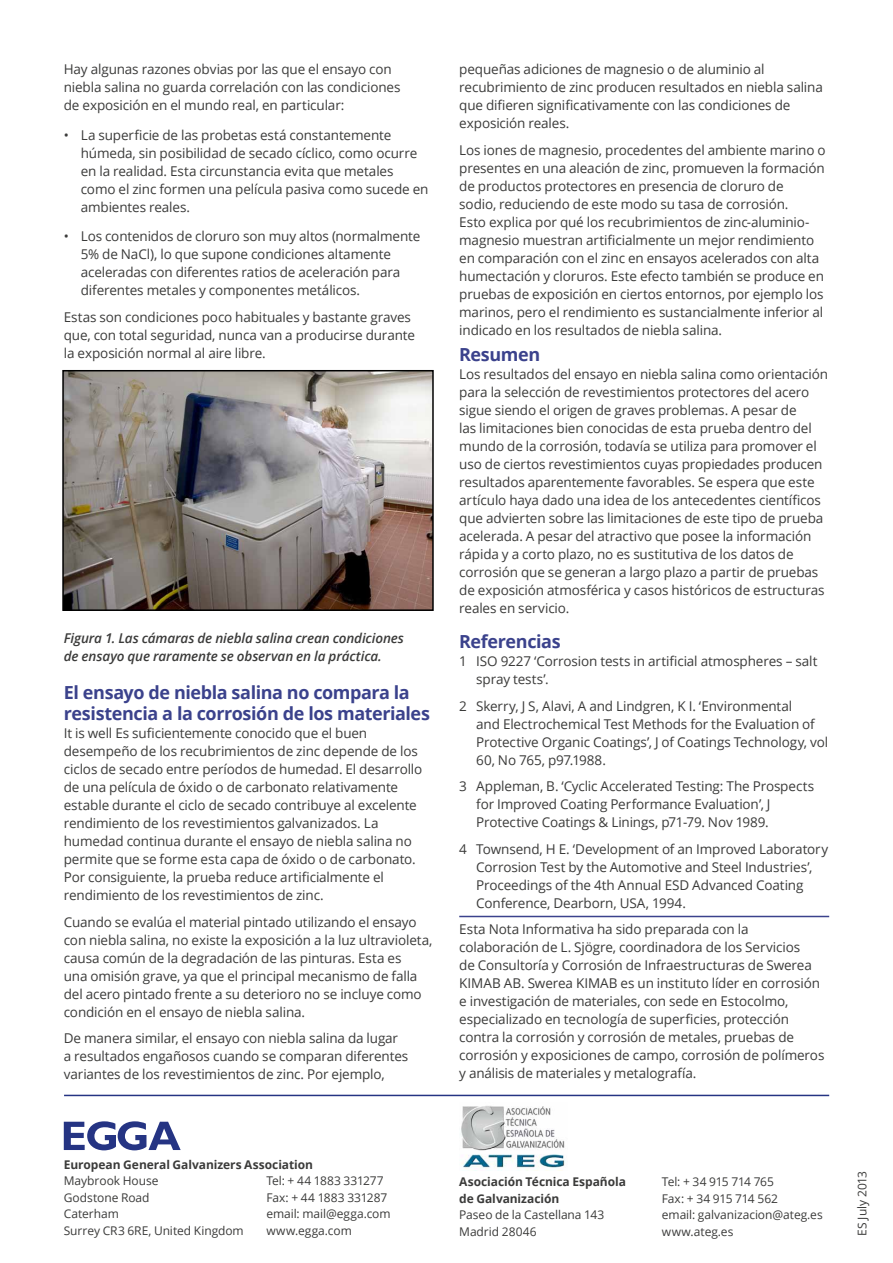
<style>
.page{position:relative;width:893px;height:1263px;background:#fff}
.page>*{position:absolute;margin:0;border:0;box-sizing:border-box;transform-origin:0 0}
.t1{font:700 18px/21px "Open Sans";letter-spacing:-.025em;color:#3b428c}
.t2{font:13.5px/18px "Open Sans";letter-spacing:-.01em;color:#3b3b3a}
.t3{font:italic 600 13.5px/18px "Open Sans";letter-spacing:-.01em;color:#3b3b3a}
.t4{font:12px/16.5px "Open Sans";letter-spacing:-.005em;color:#3b3b3a}
.t5{font:700 12px/16.5px "Open Sans";letter-spacing:-.005em;color:#3b3b3a}
</style>
<div class="page">
<svg style="left:64px;top:1121px;width:117px;height:29px"></svg>
<hr style="left:64px;top:1095px;width:765px;height:1px;background:#253483">
<hr style="left:459px;top:916px;width:370px;height:1px;background:#3b428c">
<img style="left:65px;top:373px;width:366px;height:235px">
<div style="left:62px;top:370px;width:372px;height:241px;border:2px solid #000"></div>
<img style="left:461px;top:1106px;width:104px;height:64px">
<p class="t2" style="left:64px;top:60px;width:338px">Hay algunas razones obvias por las que el ensayo con niebla salina no guarda correlación con las condiciones de exposición en el mundo real, en particular:</p>
<p class="t2" style="left:81px;top:125px;width:349px;text-indent:-17px">• La superficie de las probetas está constantemente húmeda, sin posibilidad de secado cíclico, como ocurre en la realidad. Esta circunstancia evita que metales como el zinc formen una película pasiva como sucede en ambientes reales.</p>
<p class="t2" style="left:81px;top:227px;width:341px;text-indent:-17px">• Los contenidos de cloruro son muy altos (normalmente 5% de NaCl), lo que supone condiciones altamente aceleradas con diferentes ratios de aceleración para diferentes metales y componentes metálicos.</p>
<p class="t2" style="left:64px;top:307px;width:353px">Estas son condiciones poco habituales y bastante graves que, con total seguridad, nunca van a producirse durante la exposición normal al aire libre.</p>
<p class="t3" style="left:64px;top:629px;width:342px">Figura 1. Las cámaras de niebla salina crean condiciones de ensayo que raramente se observan en la práctica.</p>
<h1 class="t1" style="left:64px;top:682px;width:368px">El ensayo de niebla salina no compara la resistencia a la corrosión de los materiales</h1>
<p class="t2" style="left:64px;top:724px;width:360px">It is well Es suficientemente conocido que el buen desempeño de los recubrimientos de zinc depende de los ciclos de secado entre períodos de humedad. El desarrollo de una película de óxido o de carbonato relativamente estable durante el ciclo de secado contribuye al excelente rendimiento de los revestimientos galvanizados. La humedad continua durante el ensayo de niebla salina no permite que se forme esta capa de óxido o de carbonato.<br>Por consiguiente, la prueba reduce artificialmente el rendimiento de los revestimientos de zinc.</p>
<p class="t2" style="left:64px;top:912px;width:370px">Cuando se evalúa el material pintado utilizando el ensayo con niebla salina, no existe la exposición a la luz ultravioleta, causa común de la degradación de las pinturas. Esta es<br>una omisión grave, ya que el principal mecanismo de falla del acero pintado frente a su deterioro no se incluye como condición en el ensayo de niebla salina.</p>
<p class="t2" style="left:64px;top:1029px;width:346px">De manera similar, el ensayo con niebla salina da lugar a resultados engañosos cuando se comparan diferentes variantes de los revestimientos de zinc. Por ejemplo,</p>
<p class="t2" style="left:459px;top:60px;width:365px">pequeñas adiciones de magnesio o de aluminio al recubrimiento de zinc producen resultados en niebla salina que difieren significativamente con las condiciones de exposición reales.</p>
<p class="t2" style="left:459px;top:140px;width:368px">Los iones de magnesio, procedentes del ambiente marino o presentes en una aleación de zinc, promueven la formación de productos protectores en presencia de cloruro de<br>sodio, reduciendo de este modo su tasa de corrosión.<br>Esto explica por qué los recubrimientos de zinc-aluminio&shy;magnesio muestran artificialmente un mejor rendimiento en comparación con el zinc en ensayos acelerados con alta humectación y cloruros. Este efecto también se produce en pruebas de exposición en ciertos entornos, por ejemplo los marinos, pero el rendimiento es sustancialmente inferior al indicado en los resultados de niebla salina.</p>
<h1 class="t1" style="left:459px;top:344px;width:83px">Resumen</h1>
<p class="t2" style="left:459px;top:365px;width:370px">Los resultados del ensayo en niebla salina como orientación para la selección de revestimientos protectores del acero sigue siendo el origen de graves problemas. A pesar de<br>las limitaciones bien conocidas de esta prueba dentro del mundo de la corrosión, todavía se utiliza para promover el uso de ciertos revestimientos cuyas propiedades producen resultados aparentemente favorables. Se espera que este artículo haya dado una idea de los antecedentes científicos que advierten sobre las limitaciones de este tipo de prueba acelerada. A pesar del atractivo que posee la información rápida y a corto plazo, no es sustitutiva de los datos de corrosión que se generan a largo plazo a partir de pruebas de exposición atmosférica y casos históricos de estructuras reales en servicio.</p>
<h1 class="t1" style="left:459px;top:631px;width:103px">Referencias</h1>
<p class="t2" style="left:476px;top:652px;width:343px;text-indent:-17px">1 ISO 9227 ‘Corrosion tests in artificial atmospheres – salt spray tests’.</p>
<p class="t2" style="left:476px;top:696px;width:353px;text-indent:-17px">2 Skerry, J S, Alavi, A and Lindgren, K I. ‘Environmental<br>and Electrochemical Test Methods for the Evaluation of Protective Organic Coatings’, J of Coatings Technology, vol 60, No 765, p97.1988.</p>
<p class="t2" style="left:476px;top:777px;width:339px;text-indent:-17px">3 Appleman, B. ‘Cyclic Accelerated Testing: The Prospects for Improved Coating Performance Evaluation’, J<br>Protective Coatings &amp; Linings, p71-79. Nov 1989.</p>
<p class="t2" style="left:476px;top:839px;width:353px;text-indent:-17px">4 Townsend, H E. ‘Development of an Improved Laboratory Corrosion Test by the Automotive and Steel Industries’, Proceedings of the 4th Annual ESD Advanced Coating Conference, Dearborn, USA, 1994.</p>
<p class="t2" style="left:459px;top:920px;width:367px">Esta Nota Informativa ha sido preparada con la colaboración de L. Sjögre, coordinadora de los Servicios<br>de Consultoría y Corrosión de Infraestructuras de Swerea KIMAB AB. Swerea KIMAB es un instituto líder en corrosión e investigación de materiales, con sede en Estocolmo, especializado en tecnología de superficies, protección contra la corrosión y corrosión de metales, pruebas de corrosión y exposiciones de campo, corrosión de polímeros y análisis de materiales y metalografía.</p>
<p class="t5" style="left:64px;top:1156px;width:251px">European General Galvanizers Association</p>
<p class="t4" style="left:64px;top:1172px;width:182px">Maybrook House<br>Godstone Road<br>Caterham<br>Surrey CR3 6RE, United Kingdom</p>
<p class="t4" style="left:266px;top:1172px;width:126px">Tel: + 44 1883 331277<br>Fax: + 44 1883 331287 email: mail@egga.com www.egga.com</p>
<p class="t5" style="left:459px;top:1173px;width:168px">Asociación Técnica Española de Galvanización</p>
<p class="t4" style="left:459px;top:1206px;width:146px">Paseo de la Castellana 143<br>Madrid 28046</p>
<p class="t4" style="left:662px;top:1173px;width:162px">Tel: + 34 915 714 765<br>Fax: + 34 915 714 562<br>email: galvanizacion@ateg.es www.ateg.es</p>
<p class="t4" style="left:853px;top:1235px;width:66px;rotate:-90deg">ES July 2013</p>
</div>
